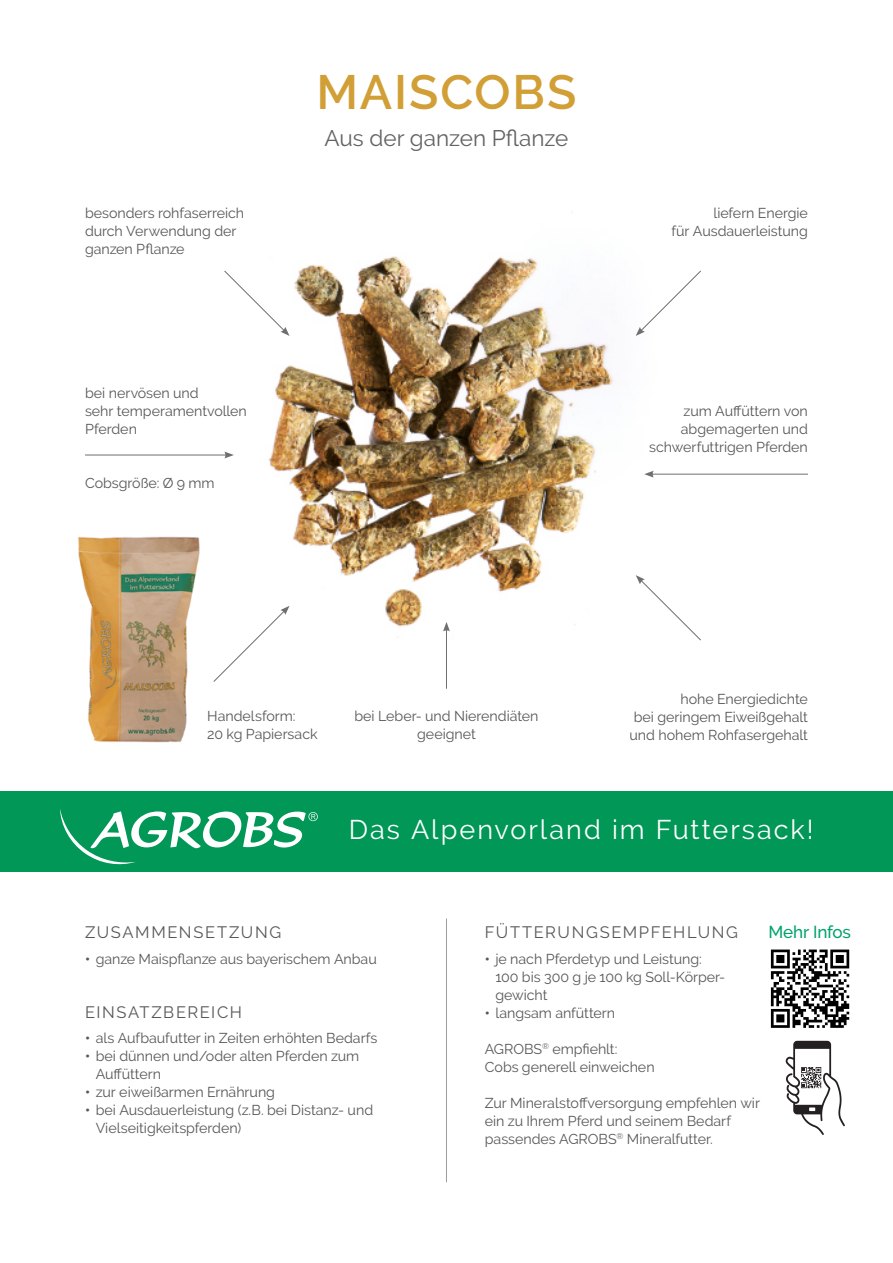
<style>
.page{position:relative;width:893px;height:1263px;background:#fff}
.page>*{position:absolute;margin:0;border:0;box-sizing:border-box;transform-origin:0 0}
.t1{font:600 48px "Raleway";letter-spacing:.04em;color:#d19f35}
.t2{font:27px "Raleway";letter-spacing:.075em;color:#fff}
.t3{font:22.5px "Raleway";color:#646363}
.t4{font:500 17.25px "Raleway";letter-spacing:-.015em;color:#00a36c}
.t5{font:16.5px "Raleway";letter-spacing:.1em;color:#575756}
.t6{font:14.25px/18px "Raleway";letter-spacing:-.005em;color:#575756;text-align:center}
.s1{font-weight:700}
</style>
<div class="page">
<img style="left:161px;top:256px;width:571px;height:382px">
<img style="left:78px;top:529px;width:133px;height:214px">
<hr style="left:85px;top:455px;width:142px;height:1px;background:#706f6f">
<svg style="left:224px;top:452px;width:10px;height:6px"></svg>
<hr style="left:651px;top:474px;width:157px;height:1px;background:#706f6f">
<svg style="left:644px;top:471px;width:10px;height:7px"></svg>
<hr style="left:446px;top:629px;width:1px;height:60px;background:#706f6f">
<svg style="left:443px;top:622px;width:7px;height:9px"></svg>
<svg style="left:223px;top:270px;width:67px;height:66px"></svg>
<svg style="left:636px;top:270px;width:66px;height:66px"></svg>
<svg style="left:213px;top:606px;width:77px;height:76px"></svg>
<svg style="left:636px;top:575px;width:66px;height:66px"></svg>
<div style="left:0;top:791px;width:893px;height:81px;background:#009757"></div>
<svg style="left:60px;top:809px;width:258px;height:56px"></svg>
<hr style="left:446px;top:918px;width:1px;height:264px;background:#9d9d9c">
<div style="left:768px;top:947px;width:84px;height:83px;background:linear-gradient(to bottom,#f8f8f8,#f6f6f6)"></div>
<svg style="left:771px;top:949px;width:78px;height:79px"></svg>
<svg style="left:786px;top:1041px;width:59px;height:94px"></svg>
<p class="t6" style="left:85px;top:203px;width:161px">besonders rohfaserreich</p>
<p class="t6" style="left:85px;top:221px;width:153px">durch Verwendung der</p>
<p class="t6" style="left:85px;top:239px;width:101px">ganzen Pflanze</p>
<p class="t6" style="left:85px;top:383px;width:115px">bei nervösen und</p>
<p class="t6" style="left:85px;top:401px;width:163px">sehr temperamentvollen</p>
<p class="t6" style="left:85px;top:419px;width:53px">Pferden</p>
<p class="t6" style="left:85px;top:473px;width:131px">Cobsgröße: Ø 9 mm</p>
<p class="t1" style="left:316px;top:64px;width:262px">MAISCOBS</p>
<p class="t3" style="left:325px;top:125px;width:245px">Aus der ganzen Pflanze</p>
<p class="t6" style="left:713px;top:203px;width:96px">liefern Energie</p>
<p class="t6" style="left:671px;top:221px;width:138px">für Ausdauerleistung</p>
<p class="t6" style="left:684px;top:401px;width:126px">zum Auffüttern von</p>
<p class="t6" style="left:681px;top:419px;width:129px">abgemagerten und</p>
<p class="t6" style="left:649px;top:437px;width:160px">schwerfuttrigen Pferden</p>
<p class="t6" style="left:207px;top:707px;width:90px">Handelsform:</p>
<p class="t6" style="left:207px;top:725px;width:112px">20 kg Papiersack</p>
<p class="t6" style="left:354px;top:707px;width:186px">bei Leber- und Nierendiäten geeignet</p>
<p class="t6" style="left:680px;top:689px;width:129px">hohe Energiedichte</p>
<p class="t6" style="left:634px;top:707px;width:176px">bei geringem Eiweißgehalt</p>
<p class="t6" style="left:629px;top:725px;width:180px">und hohem Rohfasergehalt</p>
<p class="t2" style="left:349px;top:814px;width:466px">Das Alpenvorland im Futtersack!</p>
<p class="t5" style="left:85px;top:923px;width:198px">ZUSAMMENSETZUNG</p>
<p class="t6" style="left:85px;top:950px;width:293px"><span class="s1">•</span> ganze Maispflanze aus bayerischem Anbau</p>
<p class="t5" style="left:85px;top:1002px;width:159px">EINSATZBEREICH</p>
<p class="t6" style="left:85px;top:1029px;width:294px"><span class="s1">•</span> als Aufbaufutter in Zeiten erhöhten Bedarfs</p>
<p class="t6" style="left:85px;top:1047px;width:276px"><span class="s1">•</span> bei dünnen und/oder alten Pferden zum</p>
<p class="t6" style="left:96px;top:1065px;width:67px">Auffüttern</p>
<p class="t6" style="left:85px;top:1083px;width:192px"><span class="s1">•</span> zur eiweißarmen Ernährung</p>
<p class="t6" style="left:85px;top:1101px;width:290px"><span class="s1">•</span> bei Ausdauerleistung (z.B. bei Distanz- und</p>
<p class="t6" style="left:96px;top:1119px;width:147px">Vielseitigkeitspferden)</p>
<p class="t5" style="left:485px;top:923px;width:255px">FÜTTERUNGSEMPFEHLUNG</p>
<p class="t6" style="left:485px;top:950px;width:219px"><span class="s1">•</span> je nach Pferdetyp und Leistung:</p>
<p class="t6" style="left:495px;top:968px;width:231px">100 bis 300 g je 100 kg Soll-Körper-</p>
<p class="t6" style="left:495px;top:986px;width:54px">gewicht</p>
<p class="t6" style="left:485px;top:1004px;width:132px"><span class="s1">•</span> langsam anfüttern</p>
<p class="t6" style="left:485px;top:1040px;width:134px">AGROBS<sup>®</sup> empfiehlt:</p>
<p class="t6" style="left:485px;top:1058px;width:171px">Cobs generell einweichen</p>
<p class="t6" style="left:485px;top:1094px;width:277px">Zur Mineralstoffversorgung empfehlen wir</p>
<p class="t6" style="left:485px;top:1112px;width:248px">ein zu Ihrem Pferd und seinem Bedarf</p>
<p class="t6" style="left:485px;top:1130px;width:230px">passendes AGROBS<sup>®</sup> Mineralfutter.</p>
<p class="t4" style="left:768px;top:922px;width:84px">Mehr Infos</p>
</div>
